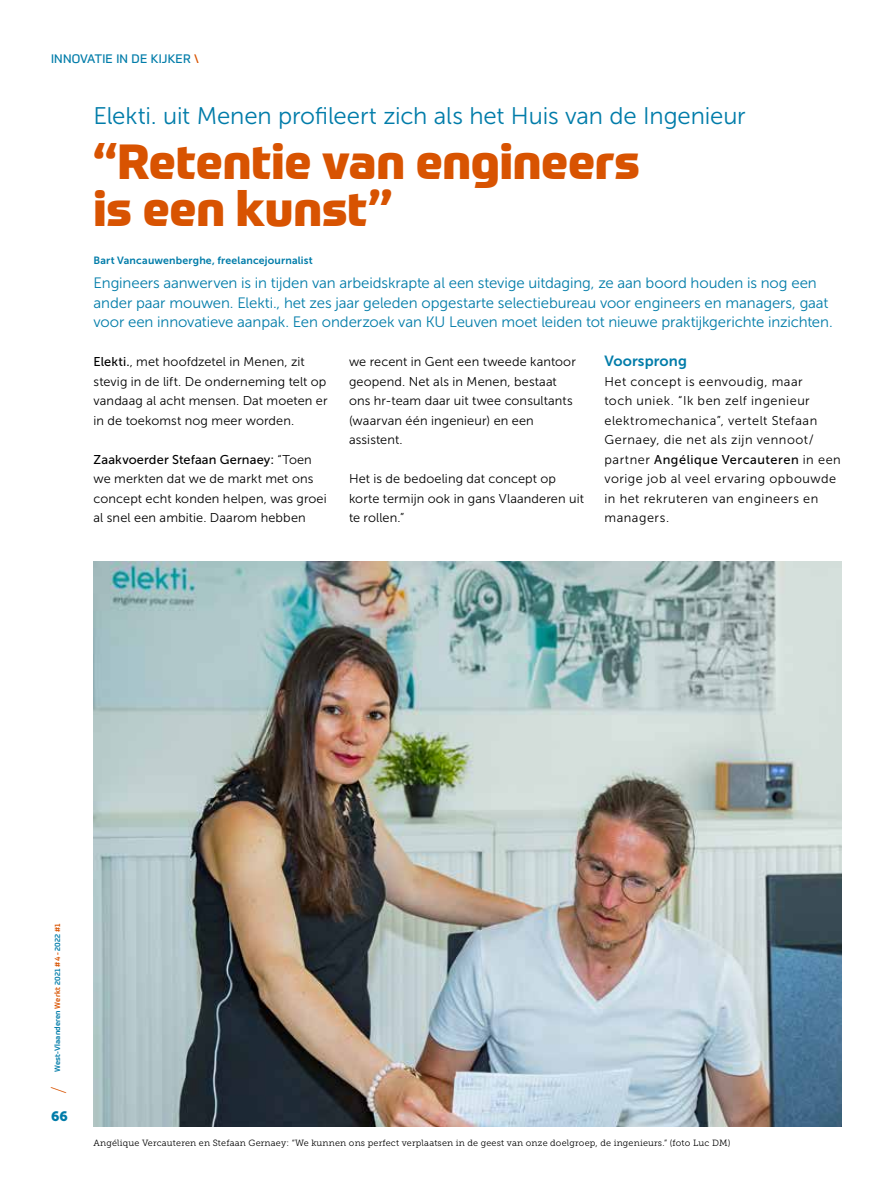
<style>
.page{position:relative;width:893px;height:1191px;background:#fff}
.page>*{position:absolute;margin:0;border:0;box-sizing:border-box;transform-origin:0 0}
.t1{font:800 48px/46.5px "Prometo";letter-spacing:-.005em;color:#d85301}
.t2{font:24px "Museo Sans 300";letter-spacing:-.005em;color:#007ca9}
.t3{font:100 21px "Prometo";color:#d85301}
.t4{font:15px/19.5px "Museo Sans 300";letter-spacing:-.005em;color:#007ca9}
.t5{font:14.7px "Museo Sans 700";letter-spacing:.005em;color:#007ca9}
.t6{font:13.5px "Museo Slab 900";color:#007ca9}
.t7{font:12.75px/19.5px "Museo Sans 300";letter-spacing:.015em;color:#000}
.t8{font:12.75px/19.5px "Museo Sans 300";letter-spacing:.04em;color:#000}
.t9{font:12.75px "Museo Sans 500";letter-spacing:.045em;color:#000}
.t10{font:12.75px "Museo Sans 500";letter-spacing:.015em;color:#000}
.t11{font:12px "Prometo";letter-spacing:.02em;color:#007ca9}
.t12{font:10.5px "Museo Sans 700";letter-spacing:.015em;color:#007ca9}
.t13{font:9px "Museo Slab 300";letter-spacing:.02em;color:#000}
.t14{font:500 7.5px "Prometo";letter-spacing:.025em;color:#007ca9}
.s1{color:#d85301}
.s2{font-family:"Museo Sans 500"}
.s3{font-family:"Museo Sans 300"}
</style>
<div class="page">
<img style="left:94px;top:561px;width:748px;height:565px">
<p class="t11" style="left:51px;top:52px;width:150px">INNOVATIE IN DE KIJKER <span class="s1">\</span></p>
<h2 class="t2" style="left:94px;top:103px;width:654px">Elekti. uit Menen profileert zich als het Huis van de Ingenieur</h2>
<h1 class="t1" style="left:94px;top:139px;width:548px">“Retentie van engineers is een kunst”</h1>
<p class="t12" style="left:94px;top:255px;width:221px">Bart Vancauwenberghe, freelancejournalist</p>
<p class="t4" style="left:94px;top:273px;width:741px">Engineers aanwerven is in tijden van arbeidskrapte al een stevige uitdaging, ze aan boord houden is nog een ander paar mouwen. Elekti., het zes jaar geleden opgestarte selectiebureau voor engineers en managers, gaat voor een innovatieve aanpak. Een onderzoek van KU Leuven moet leiden tot nieuwe praktijkgerichte inzichten.</p>
<p class="t7" style="left:94px;top:352px;width:236px"><span class="s2">Elekti.</span>, met hoofdzetel in Menen, zit stevig in de lift. De onderneming telt op vandaag al acht mensen. Dat moeten er in de toekomst nog meer worden.</p>
<p class="t10" style="left:94px;top:452px;width:220px">Zaakvoerder Stefaan Gernaey: <span class="s3">“Toen</span></p>
<p class="t7" style="left:94px;top:469px;width:235px">we merkten dat we de markt met ons concept echt konden helpen, was groei al snel een ambitie. Daarom hebben</p>
<p class="t5" style="left:604px;top:353px;width:84px">Voorsprong</p>
<p class="t8" style="left:604px;top:371px;width:214px">Het concept is eenvoudig, maar toch uniek. “Ik ben zelf ingenieur elektromechanica”, vertelt Stefaan Gernaey, die net als zijn vennoot/</p>
<p class="t9" style="left:604px;top:452px;width:238px"><span class="s3">partner</span> Angélique Vercauteren <span class="s3">in een</span></p>
<p class="t8" style="left:604px;top:469px;width:233px">vorige job al veel ervaring opbouwde in het rekruteren van engineers en managers.</p>
<p class="t7" style="left:349px;top:352px;width:228px">we recent in Gent een tweede kantoor geopend. Net als in Menen, bestaat ons hr-team daar uit twee consultants (waarvan één ingenieur) en een assistent.</p>
<p class="t7" style="left:349px;top:469px;width:236px">Het is de bedoeling dat concept op korte termijn ook in gans Vlaanderen uit te rollen.”</p>
<p class="t14" style="left:53px;top:1072px;width:150px;rotate:-90deg">West-Vlaanderen <span class="s1">Werkt</span> 2021 <span class="s1">#4 -</span> 2022 <span class="s1">#1</span></p>
<h3 class="t3" style="left:46px;top:1094px;width:9px;rotate:-90deg">/</h3>
<p class="t6" style="left:51px;top:1108px;width:18px">66</p>
<p class="t13" style="left:94px;top:1138px;width:638px">Angélique Vercauteren en Stefaan Gernaey: “We kunnen ons perfect verplaatsen in de geest van onze doelgroep, de ingenieurs.” (foto Luc DM)</p>
</div>
